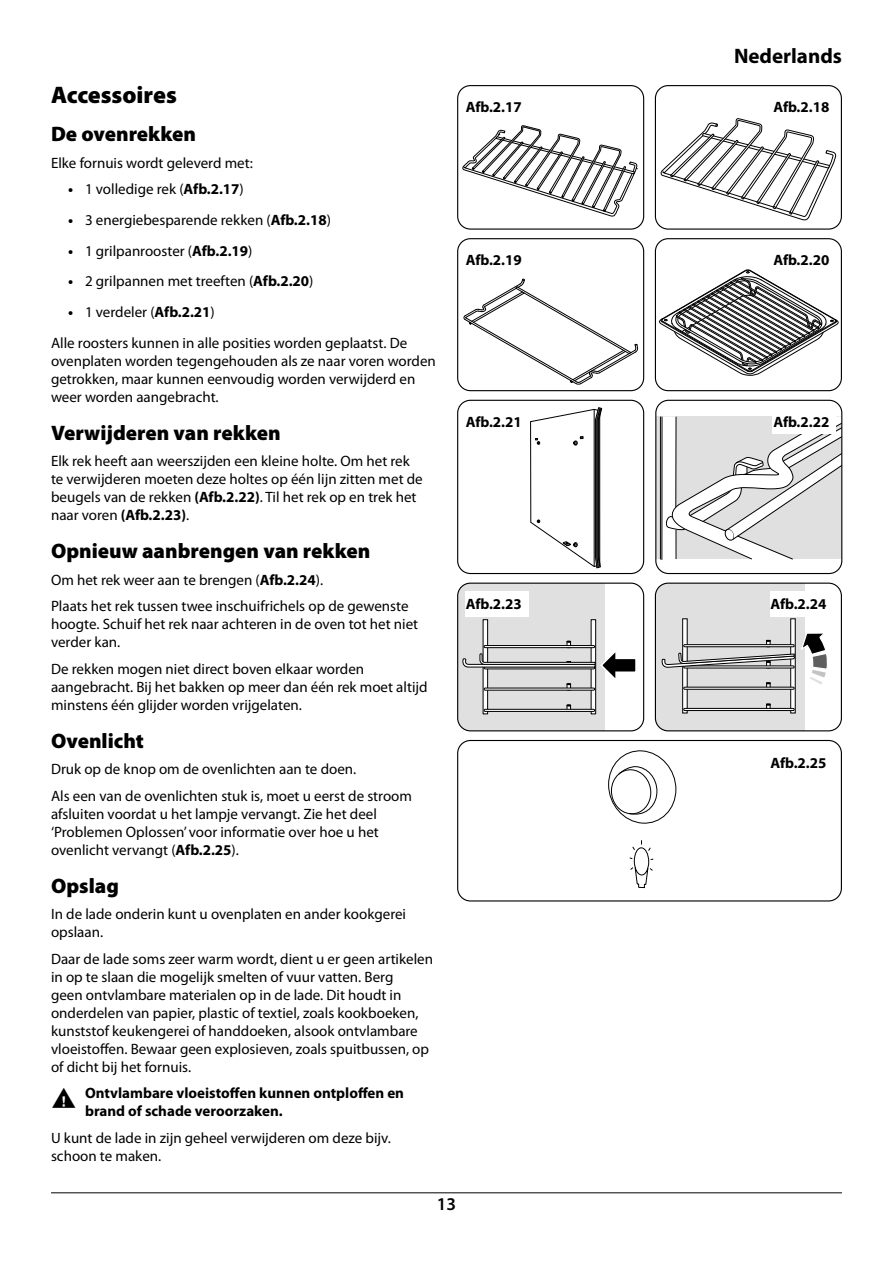
<style>
.page{position:relative;width:893px;height:1263px;background:#fff}
.page>*{position:absolute;margin:0;border:0;box-sizing:border-box;transform-origin:0 0}
.Heading_2{font:900 24px "Myriad Pro";color:#000}
.Heading_3{font:900 21px "Myriad Pro";color:#000}
.t1{font:700 21px "Myriad Pro";color:#000}
.t2{font:600 18px "Myriad Pro";color:#000}
.Body{font:15px/18px "Myriad Pro";color:#000}
.t3{font:700 15px/18px "Myriad Pro";color:#000}
.s1{font-weight:700}
</style>
<div class="page">
<hr style="left:51px;top:1192px;width:791px;height:1px;background:#000">
<svg style="left:657px;top:416px;width:183px;height:144px"></svg>
<div style="left:655px;top:400px;width:187px;height:174px;border:1px solid #000;border-radius:13px"></div>
<svg style="left:462px;top:125px;width:176px;height:92px"></svg>
<div style="left:457px;top:85px;width:187px;height:145px;border:1px solid #000;border-radius:13px"></div>
<svg style="left:463px;top:279px;width:175px;height:105px"></svg>
<div style="left:457px;top:238px;width:187px;height:153px;border:1px solid #000;border-radius:13px"></div>
<svg style="left:659px;top:270px;width:180px;height:106px"></svg>
<div style="left:655px;top:238px;width:187px;height:153px;border:1px solid #000;border-radius:13px"></div>
<svg style="left:660px;top:118px;width:177px;height:103px"></svg>
<div style="left:655px;top:85px;width:187px;height:145px;border:1px solid #000;border-radius:13px"></div>
<svg style="left:530px;top:407px;width:72px;height:162px"></svg>
<div style="left:457px;top:400px;width:187px;height:174px;border:1px solid #000;border-radius:13px"></div>
<svg style="left:458px;top:583px;width:180px;height:148px"></svg>
<div style="left:457px;top:583px;width:187px;height:148px;border:1px solid #000;border-radius:13px"></div>
<svg style="left:655px;top:583px;width:172px;height:148px;background:#d1d1d1"></svg>
<div style="left:655px;top:583px;width:187px;height:148px;border:1px solid #000;border-radius:13px"></div>
<svg style="left:629px;top:840px;width:25px;height:48px"></svg>
<svg style="left:608px;top:750px;width:69px;height:74px"></svg>
<div style="left:457px;top:740px;width:385px;height:161px;border:1px solid #000;border-radius:13px"></div>
<div style="left:465px;top:591px;width:64px;height:26px;background:#fff"></div>
<div style="left:772px;top:94px;width:64px;height:25px;background:#fff"></div>
<div style="left:772px;top:247px;width:64px;height:25px;background:#fff"></div>
<div style="left:772px;top:408px;width:64px;height:26px;background:#fff"></div>
<div style="left:770px;top:591px;width:63px;height:26px;background:#fff"></div>
<p class="Heading_2" style="left:51px;top:81px;width:127px">Accessoires</p>
<p class="Heading_3" style="left:51px;top:122px;width:147px">De ovenrekken</p>
<p class="Body" style="left:51px;top:153px;width:203px">Elke fornuis wordt geleverd met:</p>
<p class="Body" style="left:68px;top:180px;width:177px"><span class="s1">•</span> 1 volledige rek (<span class="s1">Afb.2.17</span>)</p>
<p class="Body" style="left:68px;top:210px;width:264px"><span class="s1">•</span> 3 energiebesparende rekken (<span class="s1">Afb.2.18</span>)</p>
<p class="Body" style="left:68px;top:241px;width:186px"><span class="s1">•</span> 1 grilpanrooster (<span class="s1">Afb.2.19</span>)</p>
<p class="Body" style="left:68px;top:272px;width:247px"><span class="s1">•</span> 2 grilpannen met treeften (<span class="s1">Afb.2.20</span>)</p>
<p class="Body" style="left:68px;top:303px;width:148px"><span class="s1">•</span> 1 verdeler (<span class="s1">Afb.2.21</span>)</p>
<p class="Body" style="left:51px;top:334px;width:386px">Alle roosters kunnen in alle posities worden geplaatst. De ovenplaten worden tegengehouden als ze naar voren worden getrokken, maar kunnen eenvoudig worden verwijderd en weer worden aangebracht.</p>
<p class="Heading_3" style="left:51px;top:421px;width:231px">Verwijderen van rekken</p>
<p class="Body" style="left:51px;top:452px;width:373px">Elk rek heeft aan weerszijden een kleine holte. Om het rek te verwijderen moeten deze holtes op één lijn zitten met de beugels van de rekken <span class="s1">(Afb.2.22)</span>. Til het rek op en trek het naar voren <span class="s1">(Afb.2.23)</span>.</p>
<p class="Heading_3" style="left:51px;top:539px;width:321px">Opnieuw aanbrengen van rekken</p>
<p class="Body" style="left:51px;top:570px;width:274px">Om het rek weer aan te brengen (<span class="s1">Afb.2.24</span>).</p>
<p class="Body" style="left:51px;top:597px;width:369px">Plaats het rek tussen twee inschuifrichels op de gewenste hoogte. Schuif het rek naar achteren in de oven tot het niet verder kan.</p>
<p class="Body" style="left:51px;top:659px;width:378px">De rekken mogen niet direct boven elkaar worden aangebracht. Bij het bakken op meer dan één rek moet altijd minstens één glijder worden vrijgelaten.</p>
<p class="Heading_3" style="left:51px;top:729px;width:94px">Ovenlicht</p>
<p class="Body" style="left:51px;top:760px;width:307px">Druk op de knop om de ovenlichten aan te doen.</p>
<p class="Body" style="left:51px;top:786px;width:362px">Als een van de ovenlichten stuk is, moet u eerst de stroom afsluiten voordat u het lampje vervangt. Zie het deel ‘Problemen Oplossen’ voor informatie over hoe u het ovenlicht vervangt (<span class="s1">Afb.2.25</span>).</p>
<p class="Heading_3" style="left:51px;top:874px;width:69px">Opslag</p>
<p class="Body" style="left:51px;top:905px;width:357px">In de lade onderin kunt u ovenplaten en ander kookgerei opslaan.</p>
<p class="Body" style="left:51px;top:949px;width:384px">Daar de lade soms zeer warm wordt, dient u er geen artikelen in op te slaan die mogelijk smelten of vuur vatten. Berg<br>geen ontvlambare materialen op in de lade. Dit houdt in onderdelen van papier, plastic of textiel, zoals kookboeken, kunststof keukengerei of handdoeken, alsook ontvlambare vloeistoffen. Bewaar geen explosieven, zoals spuitbussen, op of dicht bij het fornuis.</p>
<p class="t3" style="left:85px;top:1084px;width:321px;text-indent:-34px">■ Ontvlambare vloeistoffen kunnen ontploffen en brand of schade veroorzaken.</p>
<p class="Body" style="left:51px;top:1128px;width:341px">U kunt de lade in zijn geheel verwijderen om deze bijv. schoon te maken.</p>
<p class="t3" style="left:466px;top:97px;width:57px">Afb.2.17</p>
<p class="t3" style="left:466px;top:250px;width:57px">Afb.2.19</p>
<p class="t3" style="left:466px;top:412px;width:57px">Afb.2.21</p>
<p class="t3" style="left:466px;top:595px;width:57px">Afb.2.23</p>
<p class="t2" style="left:437px;top:1193px;width:21px">13</p>
<h2 class="t1" style="left:734px;top:42px;width:109px">Nederlands</h2>
<p class="t3" style="left:773px;top:97px;width:57px">Afb.2.18</p>
<p class="t3" style="left:773px;top:250px;width:57px">Afb.2.20</p>
<p class="t3" style="left:773px;top:412px;width:57px">Afb.2.22</p>
<p class="t3" style="left:770px;top:595px;width:57px">Afb.2.24</p>
<p class="t3" style="left:770px;top:753px;width:57px">Afb.2.25</p>
</div>
